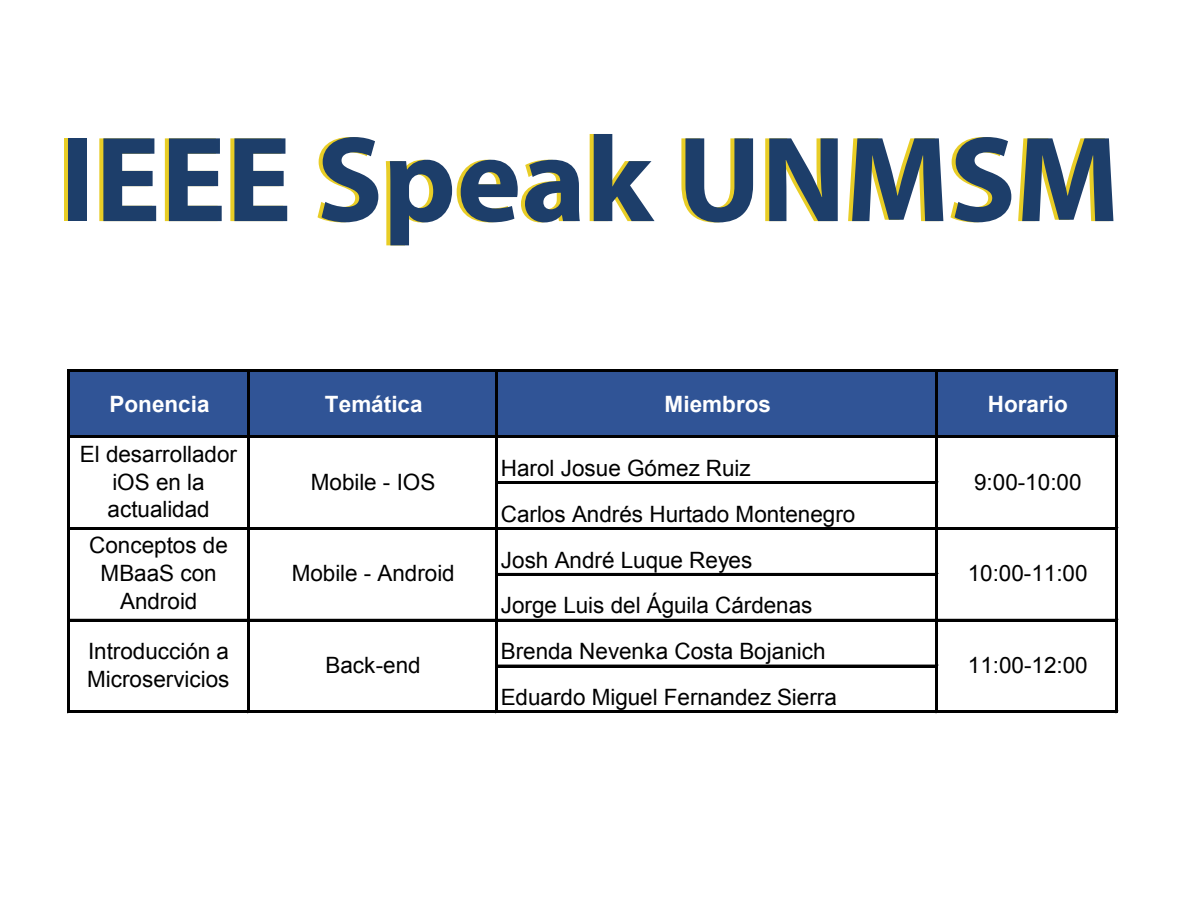
<style>
.page{position:relative;width:1188px;height:918px;background:#fff}
.page>*{position:absolute;margin:0;border:0;box-sizing:border-box;transform-origin:0 0}
.t1{font:700 122.7px "Myriad Pro";color:#1d3e6a}
.t2{font:22.5px/45.8px "Arial";color:#000}
.t3{font:700 22.5px "Arial";color:#fff}
</style>
<div class="page">
<div style="left:70px;top:372px;width:1047px;height:65px;background:#305496"></div>
<hr style="left:67px;top:370px;width:1px;height:343px;background:#000">
<hr style="left:68px;top:370px;width:2px;height:343px;background:#000">
<hr style="left:247px;top:372px;width:1px;height:341px;background:#000">
<hr style="left:248px;top:372px;width:2px;height:341px;background:#000">
<hr style="left:495px;top:372px;width:3px;height:341px;background:#000">
<hr style="left:936px;top:372px;width:2px;height:341px;background:#000">
<hr style="left:1116px;top:372px;width:2px;height:341px;background:#000">
<hr style="left:70px;top:369px;width:1048px;height:1px;background:#000">
<hr style="left:70px;top:370px;width:1048px;height:2px;background:#000">
<hr style="left:70px;top:436px;width:1048px;height:2px;background:#000">
<hr style="left:498px;top:482px;width:440px;height:2px;background:#000">
<hr style="left:70px;top:527px;width:1048px;height:3px;background:#000">
<hr style="left:498px;top:573px;width:440px;height:2px;background:#000">
<hr style="left:70px;top:619px;width:1048px;height:2px;background:#000">
<hr style="left:498px;top:665px;width:440px;height:2px;background:#000">
<hr style="left:70px;top:711px;width:1048px;height:2px;background:#000">
<h1 class="t1" style="left:60px;top:100px;width:1061px">IEEE Speak UNMSM</h1>
<p class="t3" style="left:110px;top:389px;width:102px">Ponencia</p>
<p class="t3" style="left:325px;top:389px;width:99px">Temática</p>
<p class="t3" style="left:664px;top:389px;width:108px">Miembros</p>
<p class="t3" style="left:988px;top:389px;width:81px">Horario</p>
<p class="t2" style="left:80px;top:440px;width:159px;line-height:27.9px;text-align:center">El desarrollador iOS en la actualidad</p>
<p class="t2" style="left:89px;top:532px;width:140px;line-height:27.9px;text-align:center">Conceptos de<br>MBaaS con<br>Android</p>
<p class="t2" style="left:87px;top:637px;width:144px;line-height:27.9px">Introducción a<br>Microservicios</p>
<p class="t2" style="left:501px;top:445px;width:356px">Harol Josue Gómez Ruiz<br>Carlos Andrés Hurtado Montenegro<br>Josh André Luque Reyes<br>Jorge Luis del Águila Cárdenas<br>Brenda Nevenka Costa Bojanich<br>Eduardo Miguel Fernandez Sierra</p>
<p class="t2" style="left:311px;top:459px;width:126px">Mobile - IOS</p>
<p class="t2" style="left:974px;top:459px;width:109px">9:00-10:00</p>
<p class="t2" style="left:292px;top:551px;width:165px">Mobile - Android</p>
<p class="t2" style="left:968px;top:551px;width:121px">10:00-11:00</p>
<p class="t2" style="left:968px;top:642px;width:121px">11:00-12:00</p>
<p class="t2" style="left:325px;top:642px;width:97px">Back-end</p>
</div>
